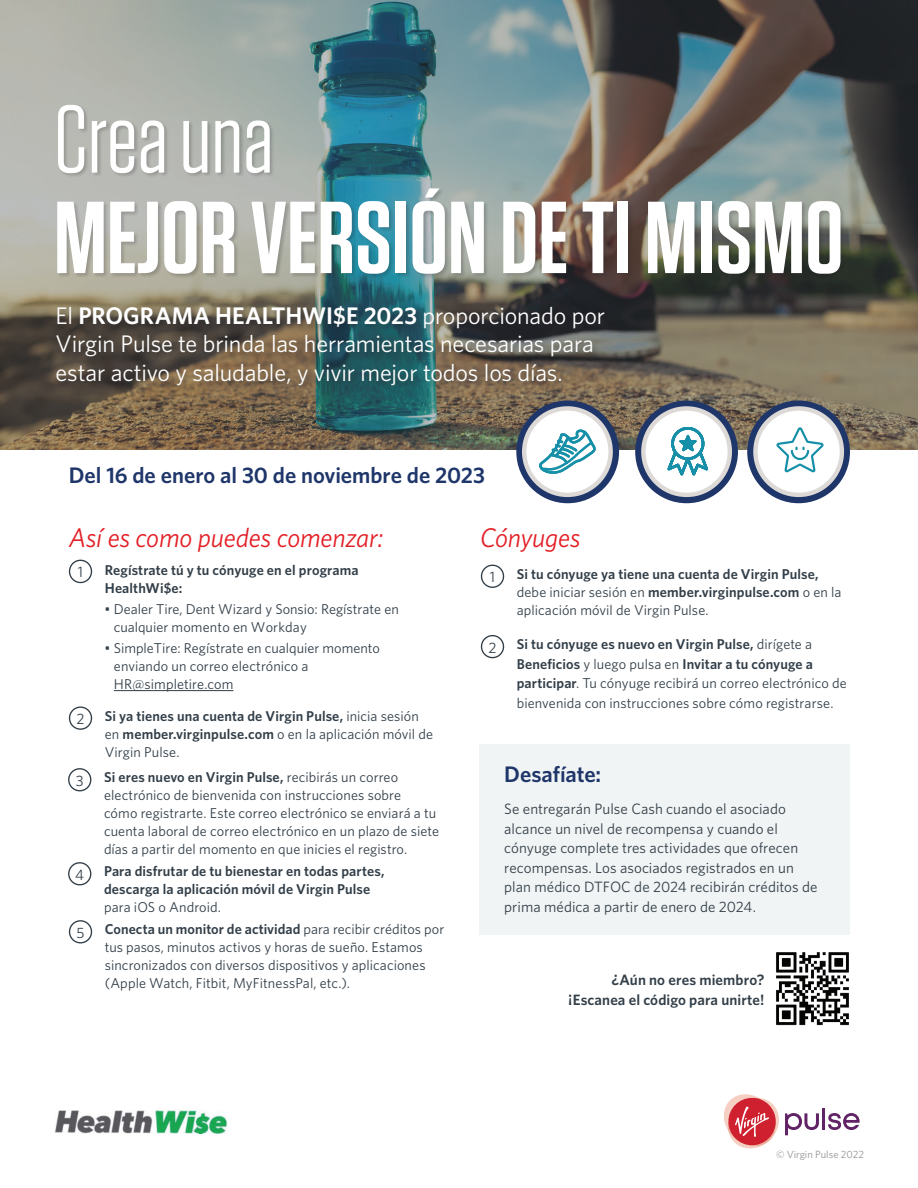
<style>
.page{position:relative;width:918px;height:1188px;background:#fff}
.page>*{position:absolute;margin:0;border:0;box-sizing:border-box;transform-origin:0 0}
.t1{font:600 102px "Tungsten";color:#fff}
.t2{font:96px "Tungsten";color:#fff}
.t3{font:italic 27px "Whitney";letter-spacing:-.005em;color:#e31e25}
.t4{font:24px/28.5px "Whitney";letter-spacing:-.005em;color:#fff}
.t5{font:600 22.5px "Whitney";color:#1f366a}
.t6{font:15px/19.5px "Whitney";letter-spacing:.005em;color:#323e48}
.t7{font:600 15px/19.5px "Whitney";letter-spacing:.005em;color:#323e48;text-align:right}
.t8{font:14.25px/18px "Whitney";letter-spacing:.005em;color:#323e48}
.t9{font:600 14.25px/18px "Whitney";letter-spacing:.01em;color:#323e48}
.t10{font:10.5px "Whitney";color:#939598}
.s1{font-weight:600}
.s2{font-weight:400}
</style>
<div class="page">
<img style="left:0;top:0;width:918px;height:450px">
<svg style="left:747px;top:401px;width:103px;height:102px;background:#3d507b"></svg>
<svg style="left:635px;top:401px;width:103px;height:102px;background:#3d507b"></svg>
<svg style="left:516px;top:401px;width:103px;height:102px;background:#3d4f7b"></svg>
<div style="left:756px;top:409px;width:87px;height:86px;background:#fff;border-radius:50%"></div>
<div style="left:644px;top:409px;width:87px;height:86px;background:#fff;border-radius:50%"></div>
<div style="left:524px;top:409px;width:87px;height:86px;background:#fff;border-radius:50%"></div>
<div style="left:522px;top:406px;width:91px;height:91px;border:4px solid #dcd9d6;border-radius:50%"></div>
<svg style="left:539px;top:429px;width:57px;height:45px"></svg>
<div style="left:753px;top:406px;width:91px;height:91px;border:4px solid #dcd9d6;border-radius:50%"></div>
<svg style="left:776px;top:427px;width:48px;height:45px"></svg>
<div style="left:641px;top:406px;width:91px;height:91px;border:4px solid #dcd9d6;border-radius:50%"></div>
<svg style="left:668px;top:427px;width:40px;height:48px"></svg>
<hr style="left:822px;top:1108px;width:3px;height:22px;background:#612365">
<svg style="left:828px;top:1113px;width:32px;height:17px"></svg>
<svg style="left:724px;top:1094px;width:95px;height:54px"></svg>
<img style="left:55px;top:1110px;width:173px;height:24px">
<div style="left:54px;top:305px;width:557px;height:89px;background:#231f20;opacity:.32"></div>
<div style="left:57px;top:104px;width:789px;height:175px;background:#231f20;opacity:.22"></div>
<div style="left:68px;top:862px;width:23px;height:23px;border:1px solid #323e48;border-radius:50%"></div>
<div style="left:69px;top:920px;width:23px;height:23px;border:1px solid #323e48;border-radius:50%"></div>
<div style="left:69px;top:706px;width:23px;height:24px;border:1px solid #323e48;border-radius:50%"></div>
<div style="left:69px;top:560px;width:23px;height:23px;border:1px solid #323e48;border-radius:50%"></div>
<hr style="left:114px;top:690px;width:119px;height:1px;background:#323e48">
<div style="left:481px;top:565px;width:23px;height:23px;border:1px solid #323e48;border-radius:50%"></div>
<div style="left:481px;top:635px;width:23px;height:23px;border:1px solid #323e48;border-radius:50%"></div>
<div style="left:68px;top:768px;width:23px;height:23px;border:1px solid #323e48;border-radius:50%"></div>
<div style="left:479px;top:744px;width:371px;height:190px;background:#f1f4f4"></div>
<img style="left:776px;top:952px;width:73px;height:74px">
<h2 class="t2" style="left:54px;top:90px;width:221px">Crea una</h2>
<h1 class="t1" style="left:54px;top:184px;width:791px">MEJOR VERSIÓN DE TI MISMO</h1>
<h3 class="t4" style="left:56px;top:301px;width:551px">El <span class="s1">PROGRAMA HEALTHWI$E 2023</span> proporcionado por<br>Virgin Pulse te brinda las herramientas necesarias para estar activo y saludable, y vivir mejor todos los días.</h3>
<h3 class="t5" style="left:69px;top:460px;width:418px">Del 16 de enero al 30 de noviembre de 2023</h3>
<h3 class="t3" style="left:69px;top:519px;width:316px">Así es como puedes comenzar:</h3>
<h3 class="t3" style="left:480px;top:519px;width:102px">Cónyuges</h3>
<p class="t6" style="left:78px;top:562px;width:7px">1</p>
<p class="t9" style="left:105px;top:561px;width:255px">Regístrate tú y tu cónyuge en el programa<br>HealthWi$e:</p>
<p class="t8" style="left:114px;top:600px;width:287px;text-indent:-9px">• Dealer Tire, Dent Wizard y Sonsio: Regístrate en cualquier momento en Workday</p>
<p class="t8" style="left:114px;top:639px;width:268px;text-indent:-9px">• SimpleTire: Regístrate en cualquier momento enviando un correo electrónico a<br>HR@simpletire.com</p>
<p class="t6" style="left:77px;top:709px;width:10px">2</p>
<p class="t9" style="left:105px;top:707px;width:330px">Si ya tienes una cuenta de Virgin Pulse, <span class="s2">inicia sesión en</span> member.virginpulse.com <span class="s2">o en la aplicación móvil de<br>Virgin Pulse.</span></p>
<p class="t6" style="left:76px;top:770px;width:9px">3</p>
<p class="t8" style="left:104px;top:768px;width:337px"><span class="s1">Si eres nuevo en Virgin Pulse,</span> recibirás un correo electrónico de bienvenida con instrucciones sobre<br>cómo registrarte. Este correo electrónico se enviará a tu cuenta laboral de correo electrónico en un plazo de siete días a partir del momento en que inicies el registro.</p>
<p class="t6" style="left:75px;top:864px;width:10px">4</p>
<p class="t9" style="left:104px;top:862px;width:282px">Para disfrutar de tu bienestar en todas partes, descarga la aplicación móvil de Virgin Pulse</p>
<p class="t8" style="left:104px;top:898px;width:118px">para iOS o Android.</p>
<p class="t6" style="left:77px;top:922px;width:10px">5</p>
<p class="t8" style="left:105px;top:920px;width:341px"><span class="s1">Conecta un monitor de actividad</span> para recibir créditos por tus pasos, minutos activos y horas de sueño. Estamos sincronizados con diversos dispositivos y aplicaciones (Apple Watch, Fitbit, MyFitnessPal, etc.).</p>
<p class="t6" style="left:490px;top:567px;width:7px">1</p>
<p class="t6" style="left:489px;top:637px;width:10px">2</p>
<p class="t9" style="left:517px;top:565px;width:326px">Si tu cónyuge ya tiene una cuenta de Virgin Pulse, <span class="s2">debe iniciar sesión en</span> member.virginpulse.com <span class="s2">o en la aplicación móvil de Virgin Pulse.</span></p>
<p class="t8" style="left:517px;top:634px;width:331px;line-height:19.5px"><span class="s1">Si tu cónyuge es nuevo en Virgin Pulse,</span> dirígete a <span class="s1">Beneficios</span> y luego pulsa en <span class="s1">Invitar a tu cónyuge a participar</span>. Tu cónyuge recibirá un correo electrónico de bienvenida con instrucciones sobre cómo registrarse.</p>
<h3 class="t5" style="left:504px;top:759px;width:99px">Desafíate:</h3>
<p class="t6" style="left:504px;top:799px;width:315px">Se entregarán Pulse Cash cuando el asociado alcance un nivel de recompensa y cuando el cónyuge complete tres actividades que ofrecen recompensas. Los asociados registrados en un plan médico DTFOC de 2024 recibirán créditos de prima médica a partir de enero de 2024.</p>
<p class="t7" style="left:568px;top:970px;width:198px">¿Aún no eres miembro? ¡Escanea el código para unirte!</p>
<p class="t10" style="left:776px;top:1147px;width:89px">© Virgin Pulse 2022</p>
</div>
